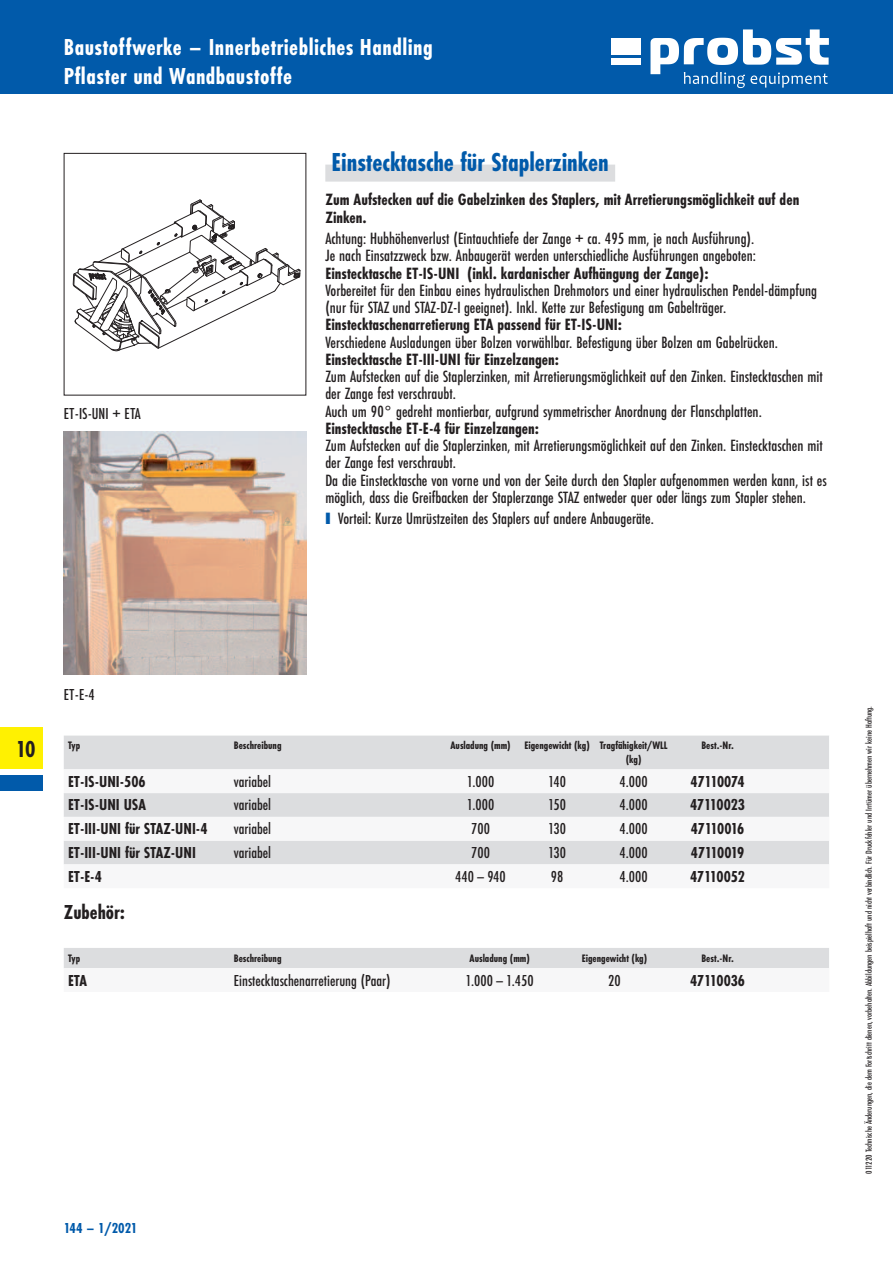
<style>
.page{position:relative;width:893px;height:1263px;background:#fff}
.page>*{position:absolute;margin:0;border:0;box-sizing:border-box;transform-origin:0 0}
.t1{font:700 27px "Futura PT Cond";color:#015aaa}
.t2{font:700 24px/28.5px "Futura PT Cond";letter-spacing:.02em;color:#fff}
.t3{font:700 24px "Futura PT Cond";color:#231f20}
.t4{font:700 21px "Futura PT Cond";color:#231f20}
.t5{font:500 16.95px/17.2px "Futura PT Cond";color:#231f20}
.t6{font:700 16.95px/17.2px "Futura PT Cond";color:#231f20}
.t7{font:500 16.5px "Futura PT Cond";color:#231f20}
.t8{font:700 16.5px "Futura PT Cond";color:#231f20}
.t9{font:700 16.5px "Futura PT Cond";letter-spacing:-.03em;color:#231f20}
.t10{font:700 16.5px "Futura PT Cond";letter-spacing:-.025em;color:#231f20}
.t11{font:700 15px "Futura PT Cond";color:#015aaa}
.t12{font:700 11.25px/13.5px "Futura PT Cond";color:#231f20}
.t13{font:500 9px "Futura PT Cond";color:#231f20}
.s1{font-family:"Arial";font-weight:400;font-size:24.6px;color:#015aaa}
</style>
<div class="page">
<div style="left:0;top:0;width:893px;height:94px;background:#015aaa"></div>
<div style="left:611px;top:38px;width:29px;height:17px;background:#fff"></div>
<div style="left:611px;top:58px;width:29px;height:7px;background:#fff"></div>
<svg style="left:650px;top:29px;width:179px;height:59px"></svg>
<div style="left:0;top:727px;width:43px;height:42px;background:#fff101"></div>
<div style="left:0;top:775px;width:43px;height:16px;background:#015aaa"></div>
<svg style="left:73px;top:199px;width:228px;height:153px"></svg>
<div style="left:325px;top:165px;width:290px;height:17px;background:#dcdddf"></div>
<div style="left:64px;top:736px;width:765px;height:33px;background:#dcdddf"></div>
<svg style="left:64px;top:793px;width:765px;height:72px;fill:#dcdddf"></svg>
<div style="left:64px;top:948px;width:765px;height:20px;background:#dcdddf"></div>
<img style="left:64px;top:432px;width:242px;height:242px">
<h2 class="t2" style="left:64px;top:34px;width:370px">Baustoffwerke – Innerbetriebliches Handling<br>Pflaster und Wandbaustoffe</h2>
<p class="t7" style="left:64px;top:405px;width:78px">ET-IS-UNI + ETA</p>
<h1 class="t1" style="left:332px;top:149px;width:279px">Einstecktasche für Staplerzinken</h1>
<p class="t6" style="left:325px;top:192px;width:475px">Zum Aufstecken auf die Gabelzinken des Staplers, mit Arretierungsmöglichkeit auf den<br>Zinken.</p>
<p class="t5" style="left:325px;top:231px;width:432px">Achtung: Hubhöhenverlust (Eintauchtiefe der Zange + ca. 495 mm, je nach Ausführung).<br>Je nach Einsatzzweck bzw. Anbaugerät werden unterschiedliche Ausführungen angeboten:</p>
<p class="t6" style="left:325px;top:265px;width:385px">Einstecktasche ET-IS-UNI (inkl. kardanischer Aufhängung der Zange):</p>
<p class="t5" style="left:325px;top:282px;width:493px">Vorbereitet für den Einbau eines hydraulischen Drehmotors und einer hydraulischen Pendel-dämpfung (nur für STAZ und STAZ-DZ-I geeignet). Inkl. Kette zur Befestigung am Gabelträger.</p>
<p class="t6" style="left:325px;top:317px;width:298px">Einstecktaschenarretierung ETA passend für ET-IS-UNI:</p>
<p class="t5" style="left:325px;top:334px;width:454px">Verschiedene Ausladungen über Bolzen vorwählbar. Befestigung über Bolzen am Gabelrücken.</p>
<p class="t6" style="left:325px;top:351px;width:235px">Einstecktasche ET-III-UNI für Einzelzangen:</p>
<p class="t5" style="left:325px;top:369px;width:499px">Zum Aufstecken auf die Staplerzinken, mit Arretierungsmöglichkeit auf den Zinken. Einstecktaschen mit der Zange fest verschraubt.<br>Auch um 90° gedreht montierbar, aufgrund symmetrischer Anordnung der Flanschplatten.</p>
<p class="t6" style="left:325px;top:420px;width:215px">Einstecktasche ET-E-4 für Einzelzangen:</p>
<p class="t5" style="left:325px;top:438px;width:503px">Zum Aufstecken auf die Staplerzinken, mit Arretierungsmöglichkeit auf den Zinken. Einstecktaschen mit der Zange fest verschraubt.<br>Da die Einstecktasche von vorne und von der Seite durch den Stapler aufgenommen werden kann, ist es möglich, dass die Greifbacken der Staplerzange STAZ entweder quer oder längs zum Stapler stehen.</p>
<p class="t5" style="left:325px;top:511px;width:330px"><span class="s1">■</span> Vorteil: Kurze Umrüstzeiten des Staplers auf andere Anbaugeräte.</p>
<h2 class="t3" style="left:16px;top:737px;width:22px">10</h2>
<p class="t7" style="left:64px;top:687px;width:33px">ET-E-4</p>
<p class="t12" style="left:68px;top:739px;width:14px">Typ</p>
<p class="t12" style="left:234px;top:739px;width:49px">Beschreibung</p>
<p class="t12" style="left:626px;top:739px;width:43px;text-indent:-175px">Ausladung (mm) Eigengewicht (kg) Tragfähigkeit/WLL (kg)</p>
<p class="t12" style="left:701px;top:739px;width:34px">Best.- Nr.</p>
<p class="t8" style="left:68px;top:773px;width:79px">ET- IS- UNI- 506</p>
<p class="t7" style="left:234px;top:773px;width:39px">variabel</p>
<p class="t7" style="left:467px;top:773px;width:29px">1.000</p>
<p class="t7" style="left:548px;top:773px;width:19px">140</p>
<p class="t7" style="left:619px;top:773px;width:30px">4.000</p>
<p class="t10" style="left:691px;top:773px;width:55px">47110074</p>
<p class="t8" style="left:68px;top:797px;width:79px">ET- IS- UNI USA</p>
<p class="t7" style="left:234px;top:797px;width:39px">variabel</p>
<p class="t7" style="left:467px;top:797px;width:29px">1.000</p>
<p class="t7" style="left:548px;top:797px;width:19px">150</p>
<p class="t7" style="left:619px;top:797px;width:30px">4.000</p>
<p class="t8" style="left:690px;top:797px;width:56px">47110023</p>
<p class="t8" style="left:68px;top:821px;width:141px">ET- III- UNI für STAZ- UNI- 4</p>
<p class="t7" style="left:234px;top:821px;width:39px">variabel</p>
<p class="t7" style="left:471px;top:821px;width:20px">700</p>
<p class="t7" style="left:548px;top:821px;width:19px">130</p>
<p class="t7" style="left:619px;top:821px;width:30px">4.000</p>
<p class="t9" style="left:691px;top:821px;width:55px">47110016</p>
<p class="t8" style="left:68px;top:844px;width:129px">ET- III- UNI für STAZ- UNI</p>
<p class="t7" style="left:234px;top:844px;width:39px">variabel</p>
<p class="t7" style="left:471px;top:844px;width:20px">700</p>
<p class="t7" style="left:548px;top:844px;width:19px">130</p>
<p class="t7" style="left:619px;top:844px;width:30px">4.000</p>
<p class="t9" style="left:691px;top:844px;width:55px">47110019</p>
<p class="t8" style="left:68px;top:868px;width:35px">ET- E- 4</p>
<p class="t7" style="left:455px;top:868px;width:52px">440 – 940</p>
<p class="t7" style="left:551px;top:868px;width:14px">98</p>
<p class="t7" style="left:619px;top:868px;width:30px">4.000</p>
<p class="t8" style="left:690px;top:868px;width:56px">47110052</p>
<p class="t4" style="left:64px;top:902px;width:63px">Zubehör:</p>
<p class="t12" style="left:68px;top:952px;width:14px">Typ</p>
<p class="t12" style="left:234px;top:952px;width:49px">Beschreibung</p>
<p class="t12" style="left:469px;top:952px;width:62px">Ausladung (mm)</p>
<p class="t12" style="left:582px;top:952px;width:67px">Eigengewicht (kg)</p>
<p class="t12" style="left:701px;top:952px;width:34px">Best.- Nr.</p>
<p class="t8" style="left:68px;top:972px;width:21px">ETA</p>
<p class="t7" style="left:234px;top:972px;width:158px">Einstecktaschenarretierung (Paar)</p>
<p class="t7" style="left:466px;top:972px;width:70px">1.000 – 1.450</p>
<p class="t7" style="left:608px;top:972px;width:14px">20</p>
<p class="t8" style="left:690px;top:972px;width:56px">47110036</p>
<p class="t11" style="left:64px;top:1221px;width:75px">144 – 1/2021</p>
<p class="t13" style="left:864px;top:1174px;width:469px;rotate:-90deg">011220 Technische Änderungen, die dem Fortschritt dienen, vorbehalten. Abbildungen beispielhaft und nicht verbindlich. Für Druckfehler und Irrtümer übernehmen wir keine Haftung.</p>
</div>
